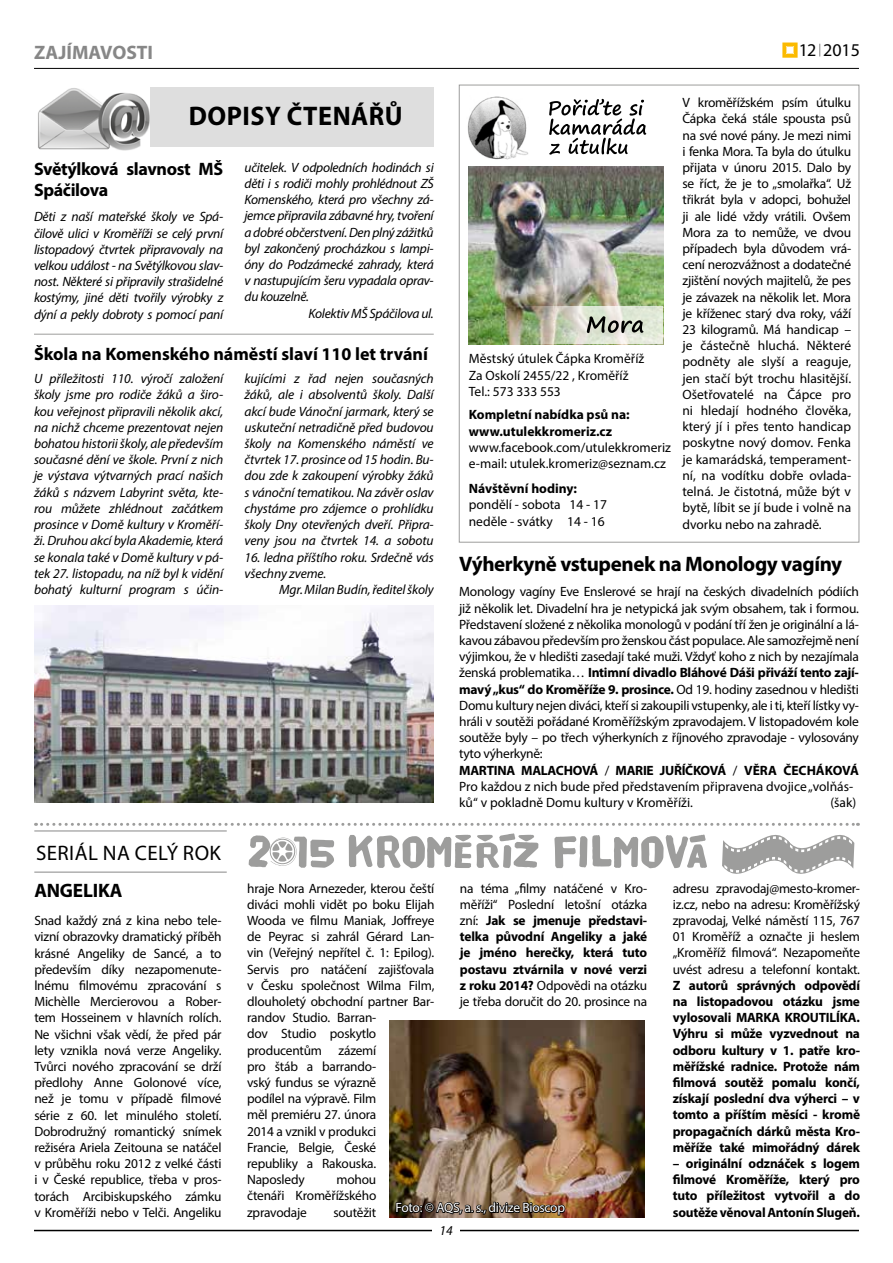
<style>
.page{position:relative;width:893px;height:1263px;background:#fff}
.page>*{position:absolute;margin:0;border:0;box-sizing:border-box;transform-origin:0 0}
.t1{font:700 27px "Myriad Pro";color:#000}
.t2{font:700 21px "Myriad Pro";letter-spacing:-.02em;color:#000}
.t3{font:21px "Myriad Pro";color:#000}
.t4{font:700 19.5px "Myriad Pro";color:#878787}
.t5{font:700 19.5px "Myriad Pro";letter-spacing:-.01em;color:#000}
.t6{font:700 18px/21px "Myriad Pro";letter-spacing:-.005em;color:#000}
.t7{font:18px "Myriad Pro";color:#000}
.t8{font:13.5px/16.2px "Myriad Pro";letter-spacing:-.015em;color:#000}
.t9{font:italic 13.5px/16.2px "Myriad Pro";letter-spacing:-.02em;color:#000;text-align:justify}
.t10{font:700 13.5px/16.2px "Myriad Pro";letter-spacing:-.015em;color:#000;text-align:justify}
.t11{font:13.5px "Myriad Pro";letter-spacing:-.02em;color:#fff}
.s1{font-weight:700}
.s2{font-weight:400}
</style>
<div class="page">
<hr style="left:34px;top:1230px;width:825px;height:1px;background:#000">
<div style="left:433px;top:1225px;width:27px;height:10px;background:#fff"></div>
<svg style="left:782px;top:43px;width:16px;height:15px"></svg>
<svg style="left:819px;top:44px;width:1px;height:12px"></svg>
<hr style="left:34px;top:68px;width:825px;height:1px;background:#000">
<div style="left:146px;top:87px;width:288px;height:60px;background:#dedede"></div>
<img style="left:38px;top:87px;width:111px;height:64px">
<hr style="left:34px;top:872px;width:193px;height:1px;background:#878787">
<img style="left:389px;top:1020px;width:256px;height:197px">
<hr style="left:34px;top:830px;width:193px;height:1px;background:#878787">
<img style="left:395px;top:1185px;width:171px;height:33px">
<svg style="left:36px;top:822px;width:822px;height:52px"></svg>
<img style="left:468px;top:166px;width:195px;height:178px">
<img style="left:467px;top:96px;width:61px;height:64px">
<svg style="left:549px;top:99px;width:97px;height:56px"></svg>
<img style="left:499px;top:306px;width:164px;height:38px">
<svg style="left:587px;top:316px;width:56px;height:17px"></svg>
<hr style="left:34px;top:334px;width:400px;height:1px;background:#9d9d9c">
<img style="left:34px;top:606px;width:400px;height:196px">
<h3 class="t4" style="left:34px;top:40px;width:121px">ZAJÍMAVOSTI</h3>
<h3 class="t7" style="left:799px;top:39px;width:63px">12 2015</h3>
<h1 class="t1" style="left:189px;top:99px;width:17px">dopisy</h1>
<h1 class="t1" style="left:287px;top:99px;width:18px">čtenář</h1>
<h1 class="t1" style="left:385px;top:99px;width:19px">ů</h1>
<h3 class="t6" style="left:34px;top:158px;width:191px">Světýlková slavnost MŠ<br>Spáčilova</h3>
<p class="t9" style="left:34px;top:208px;width:191px">Děti z naší mateřské školy ve Spá&shy;čilově ulici v Kroměříži se celý první listopadový čtvrtek připravovaly na velkou událost - na Světýlkovou slav&shy;nost. Některé si připravily strašidelné kostýmy, jiné děti tvořily výrobky z dýní a pekly dobroty s pomocí paní</p>
<p class="t9" style="left:244px;top:159px;width:191px">učitelek. V odpoledních hodinách si</p>
<p class="t9" style="left:244px;top:175px;width:191px">děti i s rodiči mohly prohlédnout ZŠ</p>
<p class="t9" style="left:244px;top:191px;width:191px">Komenského, která pro všechny zá-</p>
<p class="t9" style="left:244px;top:207px;width:191px">jemce připravila zábavné hry, tvoření</p>
<p class="t9" style="left:244px;top:224px;width:191px">a dobré občerstvení. Den plný zážitků</p>
<p class="t9" style="left:244px;top:240px;width:191px">byl zakončený procházkou s lampi-</p>
<p class="t9" style="left:244px;top:256px;width:191px">óny do Podzámecké zahrady, která</p>
<p class="t9" style="left:244px;top:272px;width:191px">v nastupujícím šeru vypadala oprav-</p>
<p class="t9" style="left:244px;top:288px;width:66px">du kouzelně.</p>
<p class="t9" style="left:309px;top:305px;width:127px">Kolektiv MŠ Spáčilova ul.</p>
<h3 class="t6" style="left:34px;top:343px;width:396px">Škola na Komenského náměstí slaví 110 let trvání</h3>
<p class="t9" style="left:34px;top:370px;width:191px">U příležitosti 110. výročí založení školy jsme pro rodiče žáků a širo&shy;kou veřejnost připravili několik akcí, na nichž chceme prezentovat nejen bohatou historii školy, ale především současné dění ve škole. První z nich je výstava výtvarných prací našich žáků s názvem Labyrint světa, kte&shy;rou můžete zhlédnout začátkem prosince v Domě kultury v Kroměří&shy;ži. Druhou akcí byla Akademie, která se konala také v Domě kultury v pá&shy;tek 27. listopadu, na níž byl k vidění bohatý kulturní program s účin-</p>
<p class="t9" style="left:244px;top:370px;width:191px">kujícími z řad nejen současných žáků, ale i absolventů školy. Další akcí bude Vánoční jarmark, který se uskuteční netradičně před budovou školy na Komenského náměstí ve čtvrtek 17. prosince od 15 hodin. Bu&shy;dou zde k zakoupení výrobky žáků s vánoční tematikou. Na závěr oslav chystáme pro zájemce o prohlídku školy Dny otevřených dveří. Připra&shy;veny jsou na čtvrtek 14. a sobotu</p>
<p class="t9" style="left:244px;top:549px;width:191px">16. ledna příštího roku. Srdečně vás všechny zveme.</p>
<p class="t9" style="left:279px;top:581px;width:156px">Mgr. Milan Budín, ředitel školy</p>
<h2 class="t3" style="left:36px;top:840px;width:12px">seriál</h2>
<h2 class="t3" style="left:103px;top:840px;width:94px">nacelý rok</h2>
<p class="t8" style="left:682px;top:94px;width:170px;text-align:justify">V kroměřížském psím útulku Čápka čeká stále spousta psů na své nové pány. Je mezi nimi i fenka Mora. Ta byla do útulku přijata v únoru 2015. Dalo by se říct, že je to „smolařka“. Už třikrát byla v adopci, bohužel ji ale lidé vždy vrátili. Ovšem Mora za to nemůže, ve dvou případech byla důvodem vrá&shy;cení nerozvážnost a dodatečné zjištění nových majitelů, že pes je závazek na několik let. Mora je kříženec starý dva roky, váží 23 kilogramů. Má handicap – je částečně hluchá. Některé podněty ale slyší a reaguje, jen stačí být trochu hlasitější.<br>Ošetřovatelé na Čápce pro ni hledají hodného člověka, který jí i přes tento handicap poskytne nový domov. Fenka je kamarádská, temperament&shy;ní, na vodítku dobře ovlada&shy;telná. Je čistotná, může být v bytě, líbit se jí bude i volně na dvorku nebo na zahradě.</p>
<p class="t8" style="left:469px;top:350px;width:177px">Městský útulek Čápka Kroměříž<br>Za Oskolí 2455/22 , Kroměříž<br>Tel.: 573 333 553</p>
<p class="t10" style="left:469px;top:406px;width:162px">Kompletní nabídka psů na: www.utulekkromeriz.cz</p>
<p class="t8" style="left:469px;top:439px;width:204px">www.facebook.com/utulekkromeriz e-mail: utulek.kromeriz@seznam.cz</p>
<p class="t10" style="left:469px;top:480px;width:110px">Návštěvní hodiny:</p>
<p class="t8" style="left:469px;top:497px;width:140px">pondělí - sobota 14 - 17 neděle - svátky 14 - 16</p>
<h2 class="t2" style="left:459px;top:550px;width:384px">Výherkyně vstupenek na Monology vagíny</h2>
<p class="t8" style="left:459px;top:583px;width:401px">Monology vagíny Eve Enslerové se hrají na českých divadelních pódiích již několik let. Divadelní hra je netypická jak svým obsahem, tak i formou.<br>Představení složené z několika monologů v podání tří žen je originální a lá&shy;kavou zábavou především pro ženskou část populace. Ale samozřejmě není výjimkou, že v hledišti zasedají také muži. Vždyť koho z nich by nezajímala ženská problematika… <span class="s1">Intimní divadlo Bláhové Dáši přiváží tento zají&shy;mavý „kus“ do Kroměříže 9. prosince.</span> Od 19. hodiny zasednou v hledišti Domu kultury nejen diváci, kteří si zakoupili vstupenky, ale i ti, kteří lístky vy&shy;hráli v soutěži pořádané Kroměřížským zpravodajem. V listopadovém kole soutěže byly – po třech výherkyních z říjnového zpravodaje - vylosovány tyto výherkyně:<br><span class="s1">MARTINA MALACHOVÁ</span> / <span class="s1">MARIE JUŘÍČKOVÁ</span> / <span class="s1">VĚRA ČECHÁKOVÁ </span>Pro každou z nich bude před představením připravena dvojice „volňás&shy;ků“ v pokladně Domu kultury v Kroměříži.</p>
<p class="t8" style="left:830px;top:794px;width:27px">(šak)</p>
<h3 class="t5" style="left:34px;top:878px;width:90px">ANGELIKA</h3>
<p class="t8" style="left:34px;top:912px;width:189px;text-align:justify">Snad každý zná z kina nebo tele&shy;vizní obrazovky dramatický příběh krásné Angeliky de Sancé, a to především díky nezapomenute&shy;lnému filmovému zpracování s Michèlle Mercierovou a Rober&shy;tem Hosseinem v hlavních rolích.<br>Ne všichni však vědí, že před pár lety vznikla nová verze Angeliky.<br>Tvůrci nového zpracování se drží předlohy Anne Golonové více, než je tomu v případě filmové série z 60. let minulého století.<br>Dobrodružný romantický snímek režiséra Ariela Zeitouna se natáčel v průběhu roku 2012 z velké části i v České republice, třeba v pros&shy;torách Arcibiskupského zámku v Kroměříži nebo v Telči. Angeliku</p>
<p class="t10" style="left:460px;top:879px;width:189px"><span class="s2">na téma „filmy natáčené v Kro&shy;měříži“ Poslední letošní otázka zní:</span> Jak se jmenuje představi&shy;telka původní Angeliky a jaké je jméno herečky, která tuto postavu ztvárnila v nové verzi z roku 2014? <span class="s2">Odpovědi na otázku je třeba doručit do 20. prosince na</span></p>
<p class="t8" style="left:673px;top:880px;width:189px;text-align:justify">adresu zpravodaj@mesto-kromer&shy;iz.cz, nebo na adresu: Kroměřížský zpravodaj, Velké náměstí 115, 767<br>01 Kroměříž a označte ji heslem „Kroměříž filmová“. Nezapomeňte uvést adresu a telefonní kontakt.</p>
<p class="t8" style="left:247px;top:880px;width:189px">hraje Nora Arnezeder, kterou čeští diváci mohli vidět po boku Elijah<br>Wooda ve filmu Maniak, Joffreye de Peyrac si zahrál Gérard Lan&shy;vin (Veřejný nepřítel č. 1: Epilog).<br>Servis pro natáčení zajišťovala v Česku společnost Wilma Film, dlouholetý obchodní partner Bar&shy;randov Studio. Barran-<br>dov Studio poskytlo producentům zázemí<br>pro štáb a barrando-<br>vský fundus se výrazně<br>podílel na výpravě. Film<br>měl premiéru 27. února<br>2014 a vznikl v produkci<br>Francie, Belgie, České<br>republiky a Rakouska.<br>Naposledy</p>
<p class="t10" style="left:673px;top:977px;width:189px">Z autorů správných odpovědí na listopadovou otázku jsme vylosovali MARKA KROUTILÍKA.<br>Výhru si může vyzvednout na odboru kultury v 1. patře kro&shy;měřížské radnice. Protože nám filmová soutěž pomalu končí, získají poslední dva výherci – v tomto a příštím měsíci - kromě propagačních dárků města Kro&shy;měříže také mimořádný dárek</p>
<p class="t10" style="left:673px;top:1155px;width:189px">– originální odznáček s logem filmové Kroměříže, který pro tuto příležitost vytvořil a do soutěže věnoval Antonín Slugeň.</p>
<p class="t8" style="left:247px;top:1171px;width:131px;text-align:justify;text-indent:89px">mohou čtenáři Kroměřížského zpravodaje</p>
<p class="t11" style="left:395px;top:1199px;width:171px">Foto: © AQS, a. s., divize Bioscop</p>
<p class="t8" style="left:333px;top:1204px;width:44px">soutěžit</p>
<p class="t9" style="left:439px;top:1222px;width:15px">14</p>
</div>
